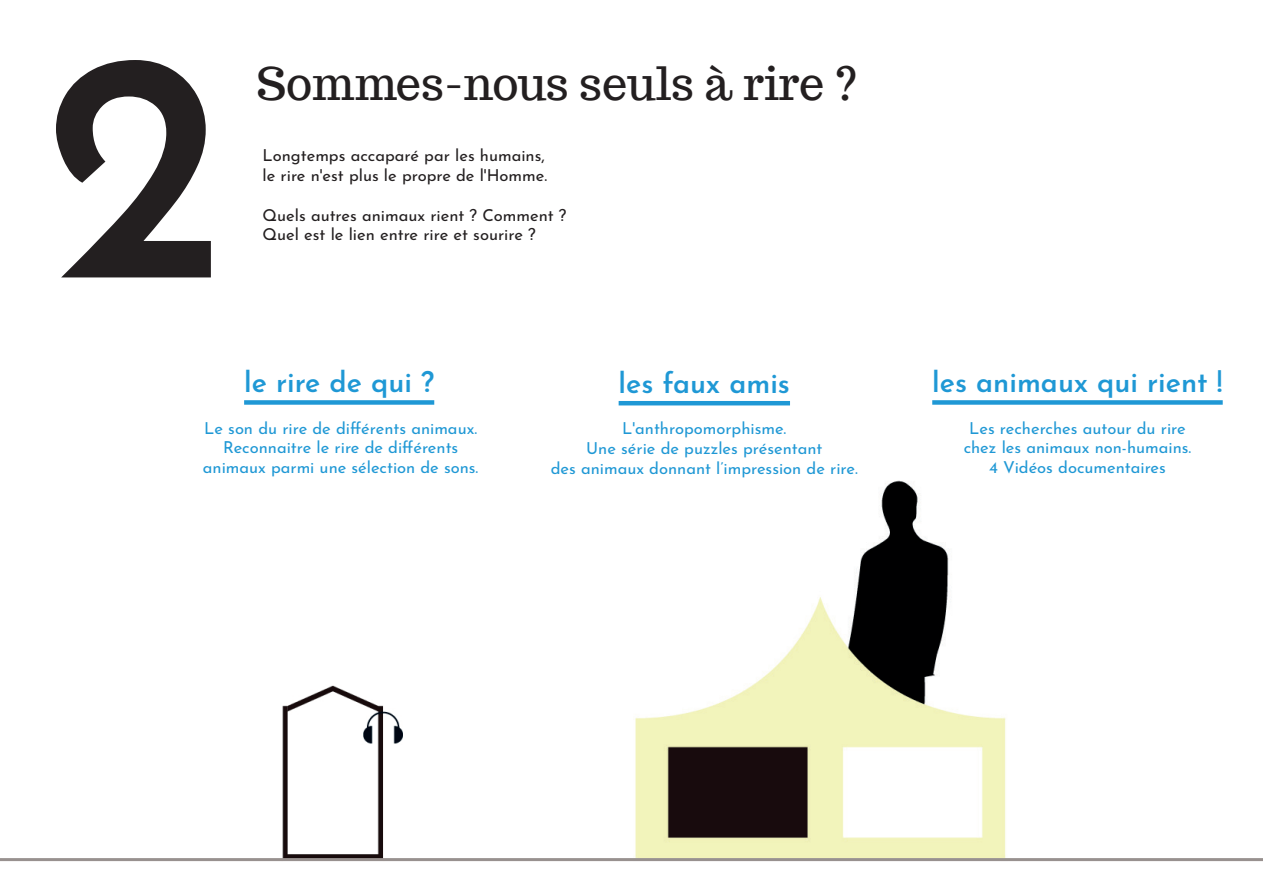
<style>
.page{position:relative;width:1263px;height:893px;background:#fff}
.page>*{position:absolute;margin:0;border:0;box-sizing:border-box;transform-origin:0 0}
.t1{font:600 325.5px "Josefin Sans";color:#231f20}
.t2{font:45px "Trocchi";color:#231f20}
.t3{font:600 28.5px "Josefin Sans";color:#1f98d5}
.t4{font:16.5px/19.8px "Josefin Sans";color:#1f98d5;text-align:center}
.t5{font:16.5px/19.8px "Josefin Sans";color:#231f20}
</style>
<div class="page">
<img style="left:536px;top:480px;width:528px;height:382px">
<img style="left:219px;top:685px;width:243px;height:177px">
<hr style="left:619px;top:401px;width:171px;height:4px;background:#1f98d5">
<div style="left:244px;top:400px;width:190px;height:5px;background:#1f98d5"></div>
<div style="left:932px;top:400px;width:291px;height:5px;background:#1f98d5"></div>
<svg style="left:0;top:858px;width:1263px;height:3px;background:#9a9491"></svg>
<h1 class="t1" style="left:44px;top:-115px;width:184px">2</h1>
<h2 class="t2" style="left:257px;top:54px;width:602px">Sommes-nous seuls à rire ?</h2>
<p class="t5" style="left:263px;top:143px;width:286px">Longtemps accaparé par les humains, le rire n'est plus le propre de l'Homme.</p>
<p class="t5" style="left:263px;top:203px;width:305px">Quels autres animaux rient ? Comment ?<br>Quel est le lien entre rire et sourire ?</p>
<h3 class="t3" style="left:244px;top:358px;width:192px">le rire de qui ?</h3>
<p class="t4" style="left:203px;top:416px;width:277px">Le son du rire de différents animaux.<br>Reconnaitre le rire de différents animaux parmi une sélection de sons.</p>
<h3 class="t3" style="left:619px;top:358px;width:173px">les faux amis</h3>
<p class="t4" style="left:551px;top:417px;width:309px">L'anthropomorphisme.<br>Une série de puzzles présentant<br>des animaux donnant l’impression de rire.</p>
<h3 class="t3" style="left:932px;top:358px;width:292px">les animaux qui rient !</h3>
<p class="t4" style="left:964px;top:416px;width:229px">Les recherches autour du rire chez les animaux non-humains.<br>4 Vidéos documentaires</p>
</div>
